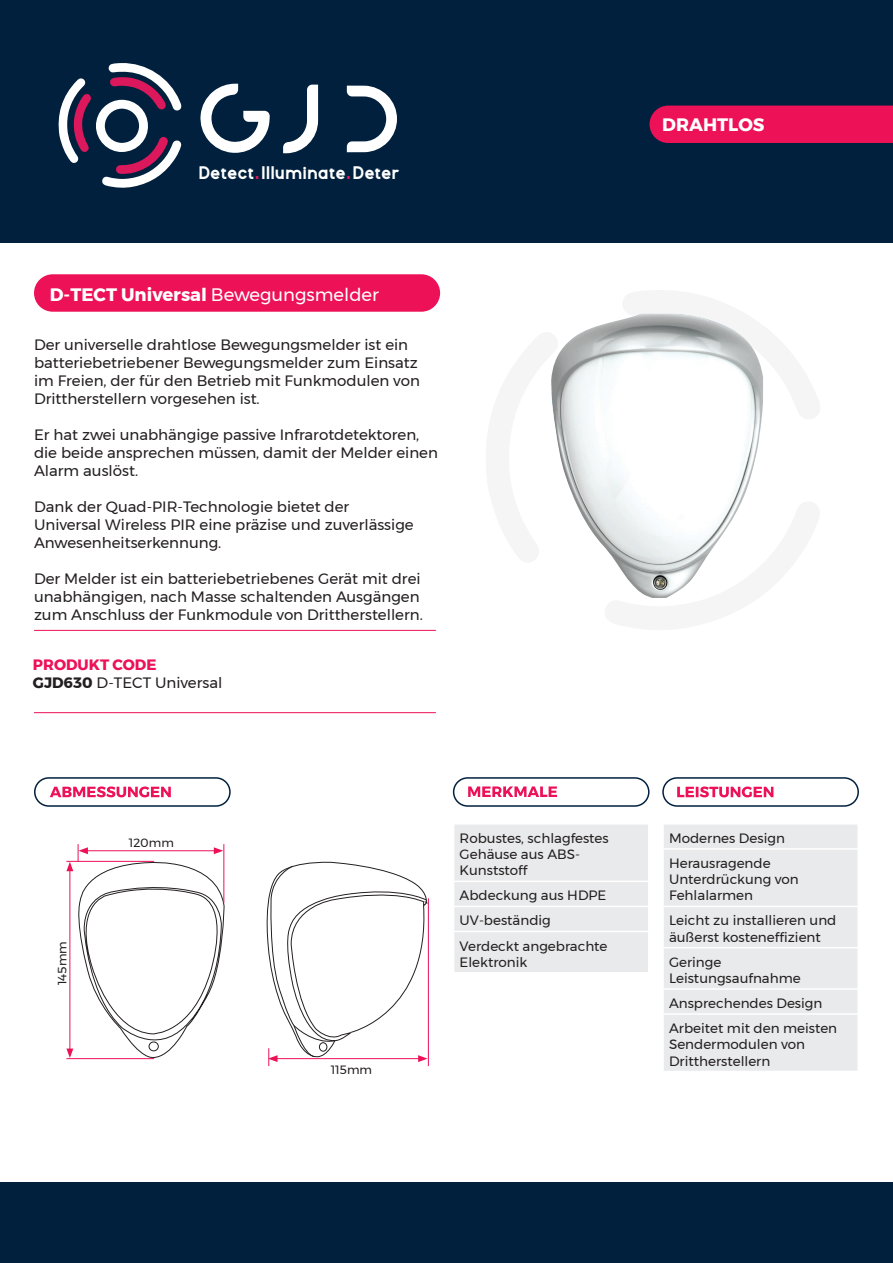
<style>
.page{position:relative;width:893px;height:1263px;background:#fff}
.page>*{position:absolute;margin:0;border:0;box-sizing:border-box;transform-origin:0 0}
.t1{font:18.15px "Dashing Personal Use";letter-spacing:.075em;color:#fff}
.t2{font:700 18px "Montserrat";color:#fff}
.t3{font:15px/18px "Montserrat";color:#231f20}
.t4{font:700 15px "Montserrat";color:#ed1157}
.t5{font:13.5px/16.2px "Montserrat";color:#231f20}
.t6{font:12px "Montserrat";color:#231f20}
.s1{font-family:"Acumin Pro";font-weight:600;color:#db185b}
.s2{font-weight:400}
.s3{font-weight:700}
</style>
<div class="page">
<div style="left:664px;top:825px;width:193px;height:246px;background:#e9eaeb"></div>
<hr style="left:662px;top:848px;width:197px;height:2px;background:#fff">
<hr style="left:662px;top:906px;width:197px;height:1px;background:#fff">
<hr style="left:662px;top:947px;width:197px;height:1px;background:#fff">
<hr style="left:662px;top:988px;width:197px;height:2px;background:#fff">
<hr style="left:662px;top:1013px;width:197px;height:2px;background:#fff">
<div style="left:454px;top:825px;width:194px;height:147px;background:#e9eaeb"></div>
<hr style="left:453px;top:931px;width:196px;height:1px;background:#fff">
<svg style="left:266px;top:861px;width:162px;height:205px"></svg>
<hr style="left:428px;top:898px;width:1px;height:168px;background:#ed1157">
<svg style="left:66px;top:844px;width:159px;height:216px"></svg>
<hr style="left:66px;top:1058px;width:88px;height:1px;background:#ed1157">
<div style="left:0;top:0;width:893px;height:242px;background:#00203d"></div>
<div style="left:649px;top:106px;width:244px;height:37px;background:#ed1157"></div>
<svg style="left:347px;top:86px;width:50px;height:66px"></svg>
<svg style="left:200px;top:84px;width:70px;height:69px"></svg>
<svg style="left:283px;top:85px;width:35px;height:68px"></svg>
<svg style="left:58px;top:63px;width:124px;height:125px"></svg>
<div style="left:34px;top:274px;width:406px;height:38px;background:#ed1157;border-radius:19px"></div>
<hr style="left:34px;top:630px;width:402px;height:1px;background:#ed1157">
<hr style="left:34px;top:712px;width:402px;height:1px;background:#ed1157">
<div style="left:0;top:1182px;width:893px;height:81px;background:#00203d"></div>
<img style="left:551px;top:314px;width:212px;height:284px">
<svg style="left:50px;top:786px;width:121px;height:11px"></svg>
<div style="left:34px;top:777px;width:197px;height:30px;border:2px solid #00203d;border-radius:14px"></div>
<div style="left:453px;top:777px;width:196px;height:30px;border:2px solid #00203d;border-radius:14px"></div>
<div style="left:662px;top:777px;width:197px;height:30px;border:2px solid #00203d;border-radius:14px"></div>
<svg style="left:468px;top:786px;width:89px;height:11px"></svg>
<svg style="left:677px;top:786px;width:96px;height:11px"></svg>
<p class="t1" style="left:199px;top:163px;width:201px">Detect<span class="s1">.</span>Illuminate<span class="s1">.</span>Deter</p>
<p class="t2" style="left:50px;top:280px;width:331px">D-TECT Universal <span class="s2">Bewegungsmelder</span></p>
<p class="t3" style="left:34px;top:336px;width:387px">Der universelle drahtlose Bewegungsmelder ist ein batteriebetriebener Bewegungsmelder zum Einsatz im Freien, der für den Betrieb mit Funkmodulen von Drittherstellern vorgesehen ist.</p>
<p class="t3" style="left:34px;top:426px;width:405px">Er hat zwei unabhängige passive Infrarotdetektoren, die beide ansprechen müssen, damit der Melder einen<br>Alarm auslöst.</p>
<p class="t3" style="left:34px;top:498px;width:381px">Dank der Quad-PIR-Technologie bietet der<br>Universal Wireless PIR eine präzise und zuverlässige<br>Anwesenheitserkennung.</p>
<p class="t3" style="left:34px;top:570px;width:390px">Der Melder ist ein batteriebetriebenes Gerät mit drei unabhängigen, nach Masse schaltenden Ausgängen zum Anschluss der Funkmodule von Drittherstellern.</p>
<p class="t4" style="left:33px;top:652px;width:125px">PRODUKT CODE</p>
<p class="t3" style="left:33px;top:673px;width:191px"><span class="s3">GJD630</span> D-TECT Universal</p>
<p class="t2" style="left:662px;top:110px;width:104px">DRAHTLOS</p>
<p class="t6" style="left:53px;top:985px;width:45px;rotate:-90deg">145mm</p>
<p class="t6" style="left:129px;top:834px;width:46px">120mm</p>
<p class="t6" style="left:331px;top:1060px;width:43px">115mm</p>
<p class="t5" style="left:460px;top:830px;width:151px">Robustes, schlagfestes<br>Gehäuse aus ABS-<br>Kunststoff</p>
<p class="t5" style="left:460px;top:887px;width:148px">Abdeckung aus HDPE</p>
<p class="t5" style="left:460px;top:912px;width:93px">UV-beständig</p>
<p class="t5" style="left:460px;top:937px;width:149px">Verdeckt angebrachte<br>Elektronik</p>
<p class="t5" style="left:669px;top:830px;width:117px">Modernes Design</p>
<p class="t5" style="left:669px;top:855px;width:131px">Herausragende<br>Unterdrückung von<br>Fehlalarmen</p>
<p class="t5" style="left:669px;top:912px;width:169px">Leicht zu installieren und äußerst kosteneffizient</p>
<p class="t5" style="left:669px;top:954px;width:133px">Geringe<br>Leistungsaufnahme</p>
<p class="t5" style="left:669px;top:995px;width:155px">Ansprechendes Design</p>
<p class="t5" style="left:669px;top:1020px;width:170px">Arbeitet mit den meisten<br>Sendermodulen von<br>Drittherstellern</p>
</div>
